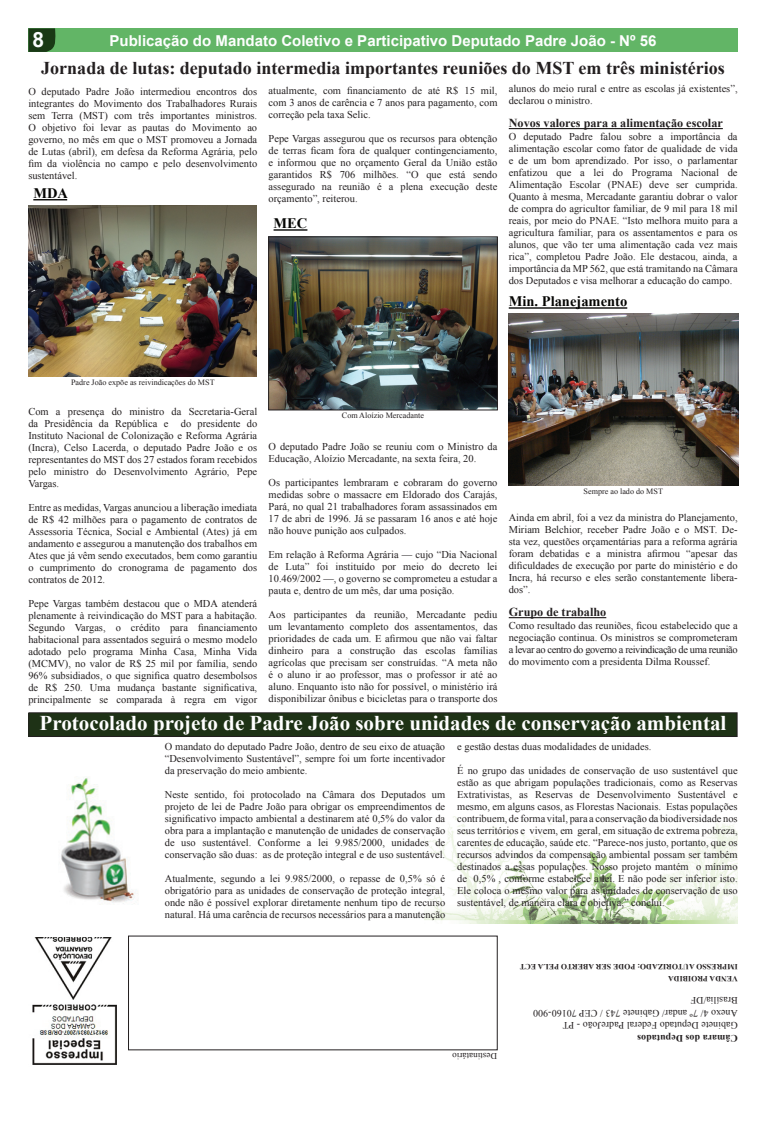
<style>
.page{position:relative;width:766px;height:1134px;background:#fff}
.page>*{position:absolute;margin:0;border:0;box-sizing:border-box;transform-origin:0 0}
.t1{font:700 21px "Times New Roman";color:#fff}
.t2{font:700 21px "Arial";color:#fafdfe}
.t3{font:700 18px "Times New Roman";color:#231f20}
.t4{font:700 15px "Arial";color:#fdfefe}
.t5{font:700 14.5px "Times New Roman";color:#050503}
.t6{font:700 14.5px "Times New Roman";color:#040503}
.t7{font:700 12.2px "Times New Roman";color:#231f20}
.t8{font:10.4px/12px "Times New Roman";color:#231f20;text-align:justify}
.t9{font:9.9px/12.5px "Times New Roman";letter-spacing:.01em;color:#231f20}
.t10{font:700 9.9px "Times New Roman";letter-spacing:.01em;color:#231f20}
.t11{font:8.9px "Times New Roman";letter-spacing:.01em;color:#231f20}
.t12{font:8.1px "Times New Roman";color:#231f20}
.t13{font:700 7.8px/11.6px "Times New Roman";letter-spacing:.01em;color:#231f20}
</style>
<div class="page">
<div style="left:28px;top:28px;width:709px;height:24px;background:#62b566"></div>
<svg style="left:28px;top:28px;width:28px;height:24px"></svg>
<img style="left:425px;top:816px;width:312px;height:108px">
<div style="left:29px;top:713px;width:708px;height:23px;background:#1e3216"></div>
<div style="left:28px;top:712px;width:709px;height:25px;border:1px solid #231f20"></div>
<hr style="left:508px;top:128px;width:214px;height:1px;background:#231f20">
<img style="left:34px;top:937px;width:78px;height:62px">
<img style="left:32px;top:1004px;width:85px;height:61px">
<img style="left:28px;top:206px;width:229px;height:171px">
<hr style="left:33px;top:199px;width:34px;height:1px;background:#050503">
<img style="left:270px;top:239px;width:225px;height:169px">
<div style="left:268px;top:237px;width:229px;height:173px;border:1px solid #231f20"></div>
<hr style="left:273px;top:229px;width:34px;height:2px;background:#040503">
<hr style="left:508px;top:307px;width:119px;height:2px;background:#050503">
<img style="left:508px;top:313px;width:229px;height:172px">
<hr style="left:508px;top:617px;width:98px;height:1px;background:#231f20">
<img style="left:61px;top:777px;width:74px;height:127px">
<h1 class="t2" style="left:33px;top:25px;width:13px">8</h1>
<h3 class="t4" style="left:109px;top:31px;width:548px">Publicação do Mandato Coletivo e Participativo Deputado Padre João - Nº 56</h3>
<p class="t8" style="left:268px;top:84px;width:230px">atualmente, com financiamento de até R$ 15 mil, com 3 anos de carência e 7 anos para pagamento, com correção pela taxa Selic.</p>
<p class="t8" style="left:268px;top:132px;width:230px">Pepe Vargas assegurou que os recursos para obtenção de terras ficam fora de qualquer contingenciamento, e informou que no orçamento Geral da União estão garantidos R$ 706 milhões. “O que está sendo assegurado na reunião é a plena execução deste orçamento”, reiterou.</p>
<h2 class="t3" style="left:41px;top:56px;width:684px">Jornada de lutas: deputado intermedia importantes reuniões do MST em três ministérios</h2>
<p class="t8" style="left:28px;top:86px;width:230px">O deputado Padre João intermediou encontros dos integrantes do Movimento dos Trabalhadores Rurais sem Terra (MST) com três importantes ministros.<br>O objetivo foi levar as pautas do Movimento ao governo, no mês em que o MST promoveu a Jornada de Lutas (abril), em defesa da Reforma Agrária, pelo fim da violência no campo e pelo desenvolvimento sustentável.</p>
<p class="t8" style="left:508px;top:83px;width:230px">alunos do meio rural e entre as escolas já existentes”, declarou o ministro.</p>
<p class="t7" style="left:508px;top:115px;width:215px">Novos valores para a alimentação escolar</p>
<p class="t8" style="left:508px;top:131px;width:230px">O deputado Padre falou sobre a importância da alimentação escolar como fator de qualidade de vida e de um bom aprendizado. Por isso, o parlamentar enfatizou que a lei do Programa Nacional de Alimentação Escolar (PNAE) deve ser cumprida.<br>Quanto à mesma, Mercadante garantiu dobrar o valor de compra do agricultor familiar, de 9 mil para 18 mil reais, por meio do PNAE. “Isto melhora muito para a agricultura familiar, para os assentamentos e para os alunos, que vão ter uma alimentação cada vez mais rica”, completou Padre João. Ele destacou, ainda, a importância da MP 562, que está tramitando na Câmara dos Deputados e visa melhorar a educação do campo.</p>
<h3 class="t5" style="left:33px;top:183px;width:36px">MDA</h3>
<h3 class="t6" style="left:273px;top:214px;width:35px">MEC</h3>
<h3 class="t5" style="left:508px;top:292px;width:120px">Min. Planejamento</h3>
<p class="t12" style="left:71px;top:377px;width:145px">Padre João expõe as reivindicações do MST</p>
<p class="t8" style="left:28px;top:405px;width:230px">Com a presença do ministro da Secretaria-Geral da Presidência da República e do presidente do Instituto Nacional de Colonização e Reforma Agrária (Incra), Celso Lacerda, o deputado Padre João e os representantes do MST dos 27 estados foram recebidos pelo ministro do Desenvolvimento Agrário, Pepe Vargas.</p>
<p class="t8" style="left:28px;top:501px;width:230px">Entre as medidas, Vargas anunciou a liberação imediata de R$ 42 milhões para o pagamento de contratos de Assessoria Técnica, Social e Ambiental (Ates) já em andamento e assegurou a manutenção dos trabalhos em Ates que já vêm sendo executados, bem como garantiu o cumprimento do cronograma de pagamento dos contratos de 2012.</p>
<p class="t8" style="left:28px;top:597px;width:230px">Pepe Vargas também destacou que o MDA atenderá plenamente à reivindicação do MST para a habitação.<br>Segundo Vargas, o crédito para financiamento habitacional para assentados seguirá o mesmo modelo adotado pelo programa Minha Casa, Minha Vida (MCMV), no valor de R$ 25 mil por família, sendo 96% subsidiados, o que significa quatro desembolsos de R$ 250. Uma mudança bastante significativa, principalmente se comparada à regra em vigor</p>
<p class="t12" style="left:342px;top:410px;width:84px">Com Aloízio Mercadante</p>
<p class="t8" style="left:268px;top:441px;width:230px">O deputado Padre João se reuniu com o Ministro da<br>Educação, Aloízio Mercadante, na sexta feira, 20.</p>
<p class="t8" style="left:268px;top:477px;width:230px">Os participantes lembraram e cobraram do governo medidas sobre o massacre em Eldorado dos Carajás, Pará, no qual 21 trabalhadores foram assassinados em 17 de abri de 1996. Já se passaram 16 anos e até hoje não houve punição aos culpados.</p>
<p class="t8" style="left:268px;top:549px;width:230px">Em relação à Reforma Agrária — cujo “Dia Nacional de Luta” foi instituído por meio do decreto lei 10.469/2002 —, o governo se comprometeu a estudar a pauta e, dentro de um mês, dar uma posição.</p>
<p class="t8" style="left:268px;top:608px;width:230px">Aos participantes da reunião, Mercadante pediu um levantamento completo dos assentamentos, das prioridades de cada um. E afirmou que não vai faltar dinheiro para a construção das escolas famílias agrícolas que precisam ser construídas. “A meta não é o aluno ir ao professor, mas o professor ir até ao aluno. Enquanto isto não for possível, o ministério irá disponibilizar ônibus e bicicletas para o transporte dos</p>
<p class="t12" style="left:583px;top:486px;width:81px">Sempre ao lado do MST</p>
<p class="t8" style="left:508px;top:512px;width:230px">Ainda em abril, foi a vez da ministra do Planejamento, Miriam Belchior, receber Padre João e o MST. De&shy;sta vez, questões orçamentárias para a reforma agrária foram debatidas e a ministra afirmou “apesar das dificuldades de execução por parte do ministério e do Incra, há recurso e eles serão constantemente libera&shy;dos”.</p>
<p class="t7" style="left:508px;top:604px;width:99px">Grupo de trabalho</p>
<p class="t8" style="left:508px;top:620px;width:230px">Como resultado das reuniões, ficou estabelecido que a negociação continua. Os ministros se comprometeram a levar ao centro do governo a reivindicação de uma reunião do movimento com a presidenta Dilma Roussef.</p>
<h1 class="t1" style="left:40px;top:709px;width:688px">Protocolado projeto de Padre João sobre unidades de conservação ambiental</h1>
<p class="t8" style="left:165px;top:740px;width:282px">O mandato do deputado Padre João, dentro de seu eixo de atuação “Desenvolvimento Sustentável”, sempre foi um forte incentivador da preservação do meio ambiente.</p>
<p class="t8" style="left:165px;top:788px;width:282px">Neste sentido, foi protocolado na Câmara dos Deputados um projeto de lei de Padre João para obrigar os empreendimentos de significativo impacto ambiental a destinarem até 0,5% do valor da obra para a implantação e manutenção de unidades de conservação de uso sustentável. Conforme a lei 9.985/2000, unidades de conservação são duas: as de proteção integral e de uso sustentável.</p>
<p class="t8" style="left:165px;top:872px;width:282px">Atualmente, segundo a lei 9.985/2000, o repasse de 0,5% só é obrigatório para as unidades de conservação de proteção integral, onde não é possível explorar diretamente nenhum tipo de recurso natural. Há uma carência de recursos necessários para a manutenção</p>
<p class="t8" style="left:457px;top:740px;width:195px">e gestão destas duas modalidades de unidades.</p>
<p class="t8" style="left:457px;top:764px;width:282px">É no grupo das unidades de conservação de uso sustentável que estão as que abrigam populações tradicionais, como as Reservas Extrativistas, as Reservas de Desenvolvimento Sustentável e mesmo, em alguns casos, as Florestas Nacionais. Estas populações contribuem, de forma vital, para a conservação da biodiversidade nos seus territórios e vivem, em geral, em situação de extrema pobreza, carentes de educação, saúde etc. “Parece-nos justo, portanto, que os recursos advindos da compensação ambiental possam ser também destinados a essas populações. Nosso projeto mantém o mínimo de 0,5% , conforme estabelece a lei. E não pode ser inferior isto.<br>Ele coloca o mesmo valor para as unidades de conservação de uso sustentável, de maneira clara e objetiva,” conclui.</p>
<p class="t13" style="left:737px;top:984px;width:219px;rotate:-180deg">VENDA PROIBIDA<br>IMPRESSO AUTORIZADO: PODE SER ABERTO PELA ECT</p>
<p class="t9" style="left:737px;top:1032px;width:206px;rotate:-180deg">Gabinete Deputado Federal PadreJoão - PT<br>Anexo 4/ 7º andar/ Gabinete 743 / CEP 70160-900<br>Brasília/DF</p>
<p class="t11" style="left:497px;top:1062px;width:46px;rotate:-180deg">Destinatário</p>
<p class="t10" style="left:737px;top:1045px;width:102px;rotate:-180deg">Câmara dos Deputados</p>
</div>
